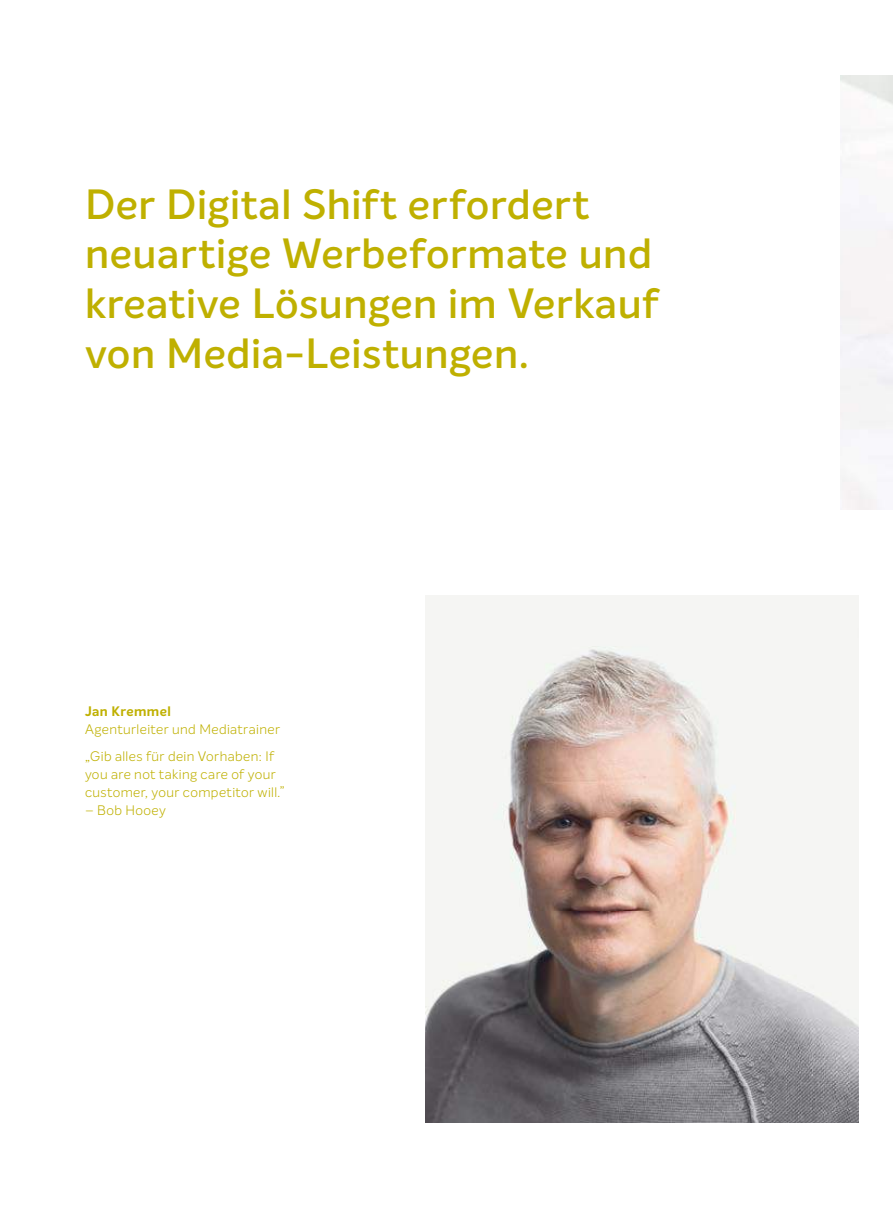
<style>
.page{position:relative;width:893px;height:1208px;background:#fff}
.page>*{position:absolute;margin:0;border:0;box-sizing:border-box;transform-origin:0 0}
.t1{font:600 41.4px/49.7px "Intelo Alt";letter-spacing:.015em;color:#bfb000}
.t2{font:300 13.5px/26.5px "Intelo Alt";letter-spacing:.03em;color:#bfb000}
.t3{font:700 13.5px "Intelo Alt";letter-spacing:.03em;color:#bfb000}
</style>
<div class="page">
<img style="left:425px;top:595px;width:434px;height:528px">
<h1 class="t1" style="left:85px;top:180px;width:575px">Der Digital Shift erfordert neuartige Werbeformate und kreative Lösungen im Verkauf von Media-Leistungen.</h1>
<p class="t3" style="left:85px;top:703px;width:87px">Jan Kremmel</p>
<p class="t2" style="left:85px;top:716px;width:196px">Agenturleiter und Mediatrainer „Gib alles für dein Vorhaben: If</p>
<p class="t2" style="left:85px;top:765px;width:201px;line-height:18px">you are not taking care of your customer, your competitor will.”</p>
<p class="t2" style="left:85px;top:797px;width:82px">– Bob Hooey</p>
</div>
